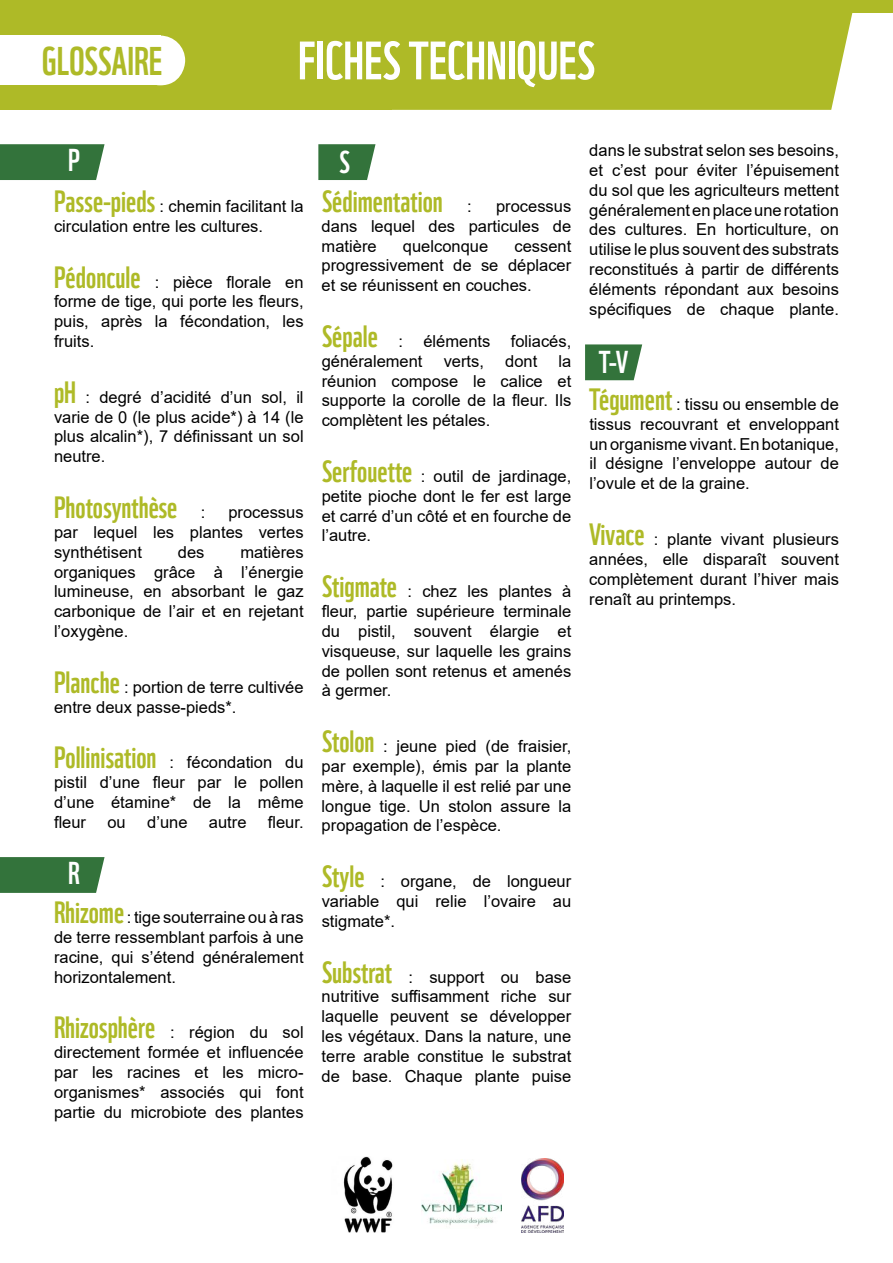
<style>
.page{position:relative;width:893px;height:1263px;background:#fff}
.page>*{position:absolute;margin:0;border:0;box-sizing:border-box;transform-origin:0 0}
.t1{font:52.5px "WWF";color:#fff}
.t2{font:39px "WWF";color:#aeba27}
.t3{font:30.75px "WWF";color:#fff}
.t4{font:30px "WWF";color:#aeba27}
.t5{font:16.5px/19.8px "Arial";color:#000;text-align:justify}
.s1{font-family:"WWF";font-size:30px;color:#aeba27}
</style>
<div class="page">
<div style="left:0;top:11px;width:391px;height:99px;background:#aeba27"></div>
<div style="left:0;top:0;width:893px;height:12px;background:#aeba27"></div>
<div style="left:391px;top:12px;width:462px;height:98px;background:#aeba27"></div>
<div style="left:0;top:36px;width:160px;height:49px;background:#fff"></div>
<div style="left:135px;top:36px;width:50px;height:49px;background:#fff;border-radius:50%"></div>
<img style="left:343px;top:1157px;width:50px;height:75px">
<img style="left:422px;top:1159px;width:79px;height:67px">
<img style="left:521px;top:1159px;width:42px;height:74px">
<svg style="left:0;top:144px;width:105px;height:36px;background:#3d7a44"></svg>
<svg style="left:0;top:857px;width:105px;height:36px;background:#3d7944"></svg>
<svg style="left:318px;top:144px;width:57px;height:36px;background:#427d4a"></svg>
<svg style="left:585px;top:344px;width:57px;height:36px;background:#437e4b"></svg>
<h2 class="t2" style="left:42px;top:30px;width:122px">glossaire</h2>
<h1 class="t1" style="left:298px;top:19px;width:279px">Fiches TECHNIQUES</h1>
<h3 class="t3" style="left:68px;top:136px;width:13px">P</h3>
<p class="t5" style="left:54px;top:196px;width:251px"><span class="s1">Passe-pieds</span> : chemin facilitant la circulation entre les cultures.</p>
<p class="t5" style="left:54px;top:272px;width:251px"><span class="s1">Pédoncule</span> : pièce florale en forme de tige, qui porte les fleurs, puis, après la fécondation, les fruits.</p>
<p class="t5" style="left:54px;top:387px;width:251px"><span class="s1">pH</span> : degré d’acidité d’un sol, il varie de 0 (le plus acide*) à 14 (le plus alcalin*), 7 définissant un sol neutre.</p>
<h3 class="t4" style="left:54px;top:484px;width:125px">Photosynthèse</h3>
<p class="t5" style="left:54px;top:502px;width:251px;text-indent:174px">processus par lequel les plantes vertes synthétisent</p>
<p class="t5" style="left:201px;top:502px;width:6px">:</p>
<p class="t5" style="left:54px;top:542px;width:251px;text-indent:186px">matières organiques grâce à l’énergie lumineuse, en absorbant le gaz carbonique de l’air et en rejetant l’oxygène.</p>
<p class="t5" style="left:54px;top:677px;width:251px"><span class="s1">Planche</span> : portion de terre cultivée entre deux passe-pieds*.</p>
<p class="t5" style="left:54px;top:752px;width:251px"><span class="s1">Pollinisation</span> : fécondation du pistil d’une fleur par le pollen d’une étamine* de la même fleur</p>
<p class="t5" style="left:178px;top:542px;width:28px">des</p>
<p class="t5" style="left:107px;top:812px;width:20px">ou</p>
<p class="t5" style="left:147px;top:812px;width:42px">d’une</p>
<p class="t5" style="left:209px;top:812px;width:39px">autre</p>
<p class="t5" style="left:268px;top:812px;width:37px">fleur.</p>
<h3 class="t3" style="left:68px;top:849px;width:12px">R</h3>
<p class="t5" style="left:54px;top:907px;width:251px"><span class="s1">Rhizome</span> : tige souterraine ou à ras de terre ressemblant parfois à une racine, qui s’étend généralement horizontalement.</p>
<p class="t5" style="left:54px;top:1022px;width:251px"><span class="s1">Rhizosphère</span> : région du sol directement formée et influencée par les racines et les micro&shy;organismes* associés qui font partie du microbiote des plantes</p>
<h3 class="t3" style="left:339px;top:138px;width:11px">S</h3>
<h3 class="t4" style="left:322px;top:178px;width:123px">Sédimentation</h3>
<p class="t5" style="left:322px;top:196px;width:251px;text-indent:174px">processus dans lequel des particules de matière</p>
<p class="t5" style="left:467px;top:196px;width:6px">:</p>
<p class="t5" style="left:403px;top:236px;width:87px">quelconque</p>
<p class="t5" style="left:322px;top:236px;width:251px;text-indent:193px">cessent progressivement de se déplacer et se réunissent en couches.</p>
<p class="t5" style="left:322px;top:331px;width:251px"><span class="s1">Sépale</span> : éléments foliacés, généralement</p>
<p class="t5" style="left:322px;top:351px;width:251px;text-indent:237px">la réunion compose le calice et supporte la corolle de la fleur. Ils complètent les pétales.</p>
<p class="t5" style="left:322px;top:466px;width:251px"><span class="s1">Serfouette</span> : outil de jardinage, petite pioche dont le fer est large et carré d’un côté et en fourche de l’autre.</p>
<p class="t5" style="left:322px;top:581px;width:251px"><span class="s1">Stigmate</span> : chez les plantes à fleur, partie supérieure terminale du pistil, souvent élargie et visqueuse, sur laquelle les grains de pollen sont retenus et amenés à germer.</p>
<p class="t5" style="left:322px;top:736px;width:251px"><span class="s1">Stolon</span> : jeune pied (de fraisier, par exemple), émis par la plante mère, à laquelle il est relié par une longue tige. Un stolon assure la propagation de l’espèce.</p>
<p class="t5" style="left:322px;top:871px;width:251px"><span class="s1">Style</span> : organe, de longueur variable qui relie l’ovaire au stigmate*.</p>
<p class="t5" style="left:322px;top:967px;width:251px"><span class="s1">Substrat</span> : support ou base nutritive suffisamment riche sur laquelle peuvent se développer les végétaux. Dans la nature, une terre arable constitue le substrat de base. Chaque plante puise</p>
<p class="t5" style="left:444px;top:351px;width:42px">verts,</p>
<p class="t5" style="left:505px;top:351px;width:34px">dont</p>
<p class="t5" style="left:589px;top:140px;width:251px">dans le substrat selon ses besoins, et c’est pour éviter l’épuisement du sol que les agriculteurs mettent généralement en place une rotation des cultures. En horticulture, on utilise le plus souvent des substrats reconstitués à partir de différents éléments répondant aux besoins spécifiques de chaque plante.</p>
<h3 class="t3" style="left:599px;top:338px;width:31px">T-V</h3>
<p class="t5" style="left:589px;top:394px;width:251px"><span class="s1">Tégument</span> : tissu ou ensemble de tissus recouvrant et enveloppant un organisme vivant. En botanique, il désigne l’enveloppe autour de l’ovule et de la graine.</p>
<p class="t5" style="left:589px;top:529px;width:251px"><span class="s1">Vivace</span> : plante vivant plusieurs années, elle disparaît souvent complètement durant l’hiver mais renaît au printemps.</p>
</div>
